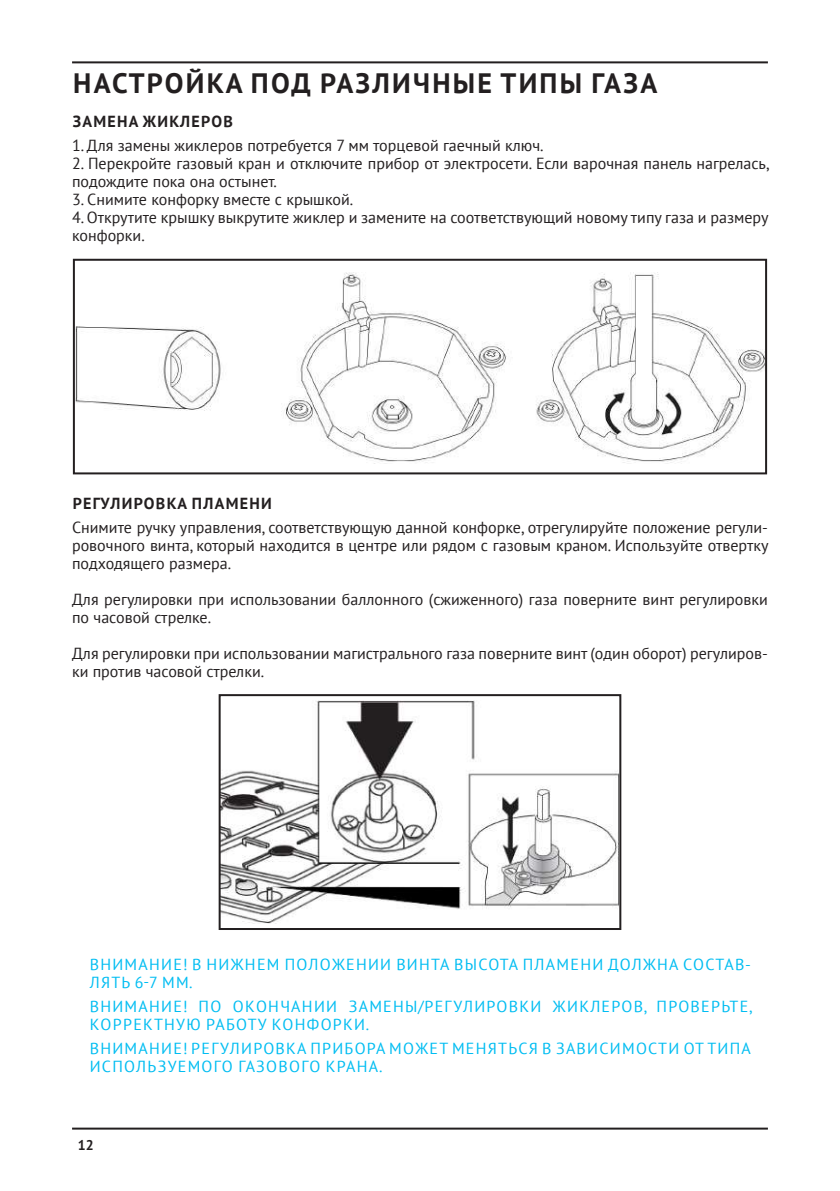
<style>
.page{position:relative;width:840px;height:1191px;background:#fff}
.page>*{position:absolute;margin:0;border:0;box-sizing:border-box;transform-origin:0 0}
.t1{font:700 28px "PT Sans";letter-spacing:.08em;color:#231f20}
.t2{font:16px/18px "PT Sans";color:#231f20}
.t3{font:16px/18px "PT Sans";letter-spacing:.08em;color:#01bdf2}
.t4{font:700 16px "PT Sans";letter-spacing:.08em;color:#231f20}
.t5{font:700 14px "PT Sans";color:#231f20}
</style>
<div class="page">
<hr style="left:72px;top:61px;width:695px;height:2px;background:#231f20">
<hr style="left:72px;top:1127px;width:695px;height:2px;background:#231f20">
<img style="left:76px;top:272px;width:687px;height:191px">
<div style="left:73px;top:259px;width:693px;height:215px;border:2px solid #231f20"></div>
<img style="left:221px;top:701px;width:397px;height:222px">
<div style="left:218px;top:694px;width:403px;height:236px;border:2px solid #231f20"></div>
<h1 class="t1" style="left:73px;top:65px;width:585px">НАСТРОЙКА ПОД РАЗЛИЧНЫЕ ТИПЫ ГАЗА</h1>
<p class="t4" style="left:73px;top:111px;width:161px">ЗАМЕНА ЖИКЛЕРОВ</p>
<p class="t2" style="left:72px;top:136px;width:473px">1. Для замены жиклеров потребуется 7 мм торцевой гаечный ключ.</p>
<p class="t2" style="left:72px;top:154px;width:698px">2. Перекройте газовый кран и отключите прибор от электросети. Если варочная панель нагрелась, подождите пока она остынет.</p>
<p class="t2" style="left:72px;top:190px;width:282px">3. Снимите конфорку вместе с крышкой.</p>
<p class="t2" style="left:72px;top:208px;width:697px">4. Открутите крышку выкрутите жиклер и замените на соответствующий новому типу газа и размеру конфорки.</p>
<p class="t4" style="left:73px;top:492px;width:200px">РЕГУЛИРОВКА ПЛАМЕНИ</p>
<p class="t2" style="left:72px;top:517px;width:697px;text-align:justify">Снимите ручку управления, соответствующую данной конфорке, отрегулируйте положение регули&shy;ровочного винта, который находится в центре или рядом с газовым краном. Используйте отвертку подходящего размера.</p>
<p class="t2" style="left:72px;top:589px;width:697px">Для регулировки при использовании баллонного (сжиженного) газа поверните винт регулировки по часовой стрелке.</p>
<p class="t2" style="left:72px;top:643px;width:697px">Для регулировки при использовании магистрального газа поверните винт (один оборот) регулиров&shy;ки против часовой стрелки.</p>
<p class="t3" style="left:90px;top:955px;width:662px">ВНИМАНИЕ! В НИЖНЕМ ПОЛОЖЕНИИ ВИНТА ВЫСОТА ПЛАМЕНИ ДОЛЖНА СОСТАВ-<br>ЛЯТЬ 6-7 ММ.</p>
<p class="t3" style="left:90px;top:997px;width:663px">ВНИМАНИЕ! ПО ОКОНЧАНИИ ЗАМЕНЫ/РЕГУЛИРОВКИ ЖИКЛЕРОВ, ПРОВЕРЬТЕ,<br>КОРРЕКТНУЮ РАБОТУ КОНФОРКИ.</p>
<p class="t3" style="left:90px;top:1038px;width:662px">ВНИМАНИЕ! РЕГУЛИРОВКА ПРИБОРА МОЖЕТ МЕНЯТЬСЯ В ЗАВИСИМОСТИ ОТ ТИПА<br>ИСПОЛЬЗУЕМОГО ГАЗОВОГО КРАНА.</p>
<p class="t5" style="left:78px;top:1136px;width:17px">12</p>
</div>
